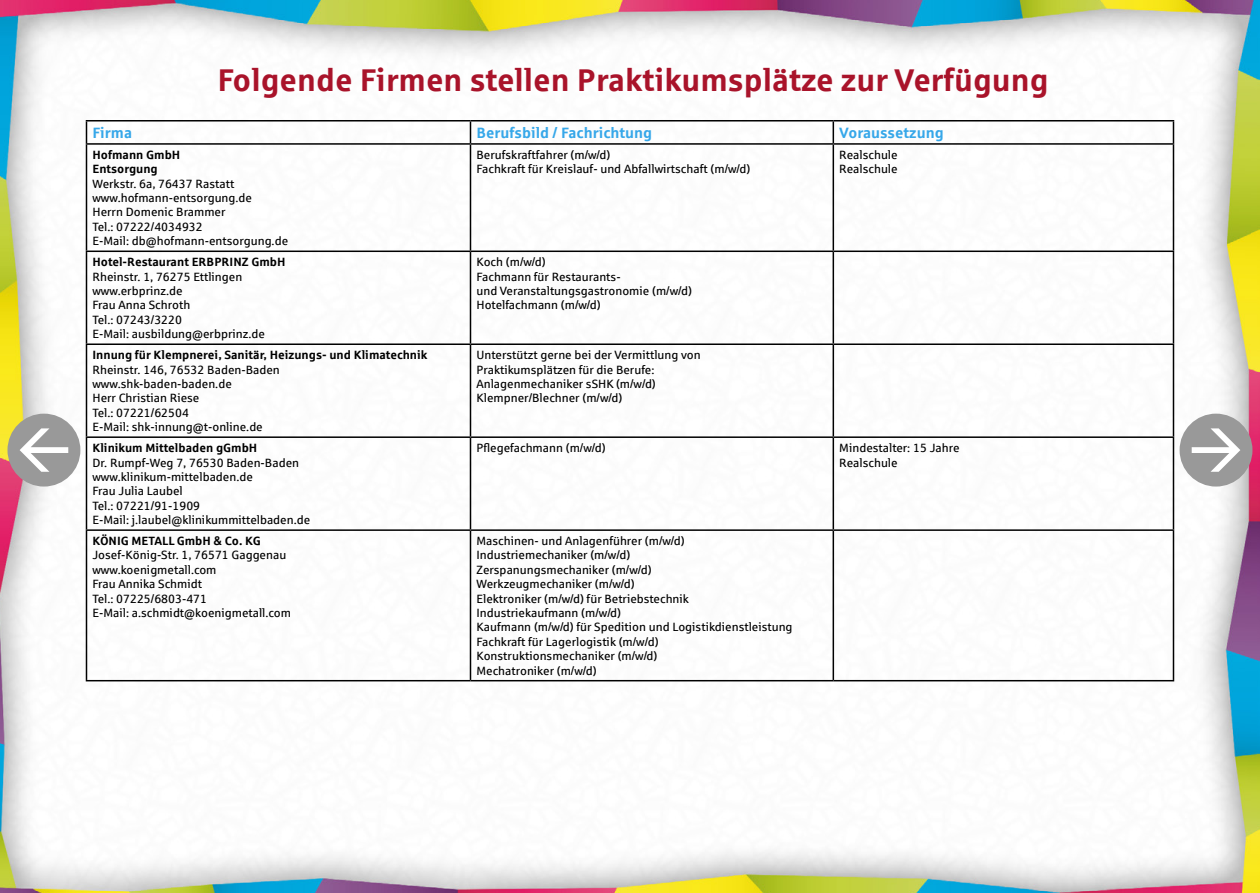
<style>
.page{position:relative;width:1260px;height:893px;background:#fff}
.page>*{position:absolute;margin:0;border:0;box-sizing:border-box;transform-origin:0 0}
.t1{font:700 31.5px "Sparkasse Rg";color:#a9132a}
.t2{font:700 15px "Sparkasse Rg";color:#36a7e9}
.t3{font:12px/14.4px "Sparkasse Rg";color:#000}
.t4{font:700 12px/14.4px "Sparkasse Rg";color:#000}
</style>
<div class="page">
<img style="left:0;top:0;width:1260px;height:893px">
<div style="left:8px;top:414px;width:72px;height:73px;background:#999;border-radius:50%"></div>
<svg style="left:20px;top:428px;width:48px;height:44px"></svg>
<div style="left:1180px;top:414px;width:72px;height:73px;background:#999;border-radius:50%"></div>
<svg style="left:1192px;top:428px;width:48px;height:44px"></svg>
<hr style="left:86px;top:120px;width:384px;height:2px;background:#000">
<svg style="left:86px;top:122px;width:1px;height:21px"></svg>
<hr style="left:470px;top:120px;width:363px;height:2px;background:#000">
<svg style="left:470px;top:122px;width:1px;height:21px"></svg>
<hr style="left:833px;top:120px;width:341px;height:2px;background:#000">
<svg style="left:833px;top:122px;width:1px;height:21px"></svg>
<svg style="left:1173px;top:122px;width:1px;height:21px"></svg>
<hr style="left:86px;top:143px;width:384px;height:2px;background:#000">
<hr style="left:86px;top:145px;width:1px;height:106px;background:#000">
<hr style="left:470px;top:143px;width:363px;height:2px;background:#000">
<hr style="left:470px;top:145px;width:1px;height:106px;background:#000">
<hr style="left:833px;top:143px;width:341px;height:2px;background:#000">
<hr style="left:833px;top:145px;width:1px;height:106px;background:#000">
<hr style="left:1173px;top:145px;width:1px;height:106px;background:#000">
<hr style="left:86px;top:251px;width:384px;height:1px;background:#000">
<hr style="left:86px;top:252px;width:1px;height:91px;background:#000">
<hr style="left:470px;top:251px;width:363px;height:1px;background:#000">
<hr style="left:470px;top:252px;width:1px;height:91px;background:#000">
<hr style="left:833px;top:251px;width:341px;height:1px;background:#000">
<hr style="left:833px;top:252px;width:1px;height:91px;background:#000">
<hr style="left:1173px;top:252px;width:1px;height:91px;background:#000">
<hr style="left:86px;top:343px;width:384px;height:2px;background:#000">
<hr style="left:86px;top:345px;width:1px;height:91px;background:#000">
<hr style="left:470px;top:343px;width:363px;height:2px;background:#000">
<hr style="left:470px;top:345px;width:1px;height:91px;background:#000">
<hr style="left:833px;top:343px;width:341px;height:2px;background:#000">
<hr style="left:833px;top:345px;width:1px;height:91px;background:#000">
<hr style="left:1173px;top:345px;width:1px;height:91px;background:#000">
<hr style="left:86px;top:436px;width:384px;height:2px;background:#000">
<hr style="left:86px;top:438px;width:1px;height:91px;background:#000">
<hr style="left:470px;top:436px;width:363px;height:2px;background:#000">
<hr style="left:470px;top:438px;width:1px;height:91px;background:#000">
<hr style="left:833px;top:436px;width:341px;height:2px;background:#000">
<hr style="left:833px;top:438px;width:1px;height:91px;background:#000">
<hr style="left:1173px;top:438px;width:1px;height:91px;background:#000">
<hr style="left:86px;top:529px;width:384px;height:2px;background:#000">
<hr style="left:86px;top:531px;width:1px;height:149px;background:#000">
<hr style="left:470px;top:529px;width:363px;height:2px;background:#000">
<hr style="left:470px;top:531px;width:1px;height:149px;background:#000">
<hr style="left:833px;top:529px;width:341px;height:2px;background:#000">
<hr style="left:833px;top:531px;width:1px;height:149px;background:#000">
<hr style="left:1173px;top:531px;width:1px;height:149px;background:#000">
<hr style="left:86px;top:680px;width:384px;height:1px;background:#000">
<hr style="left:470px;top:680px;width:363px;height:1px;background:#000">
<hr style="left:833px;top:680px;width:341px;height:1px;background:#000">
<h1 class="t1" style="left:217px;top:60px;width:833px">Folgende Firmen stellen Praktikumsplätze zur Verfügung</h1>
<p class="t2" style="left:92px;top:123px;width:41px">Firma</p>
<p class="t2" style="left:476px;top:123px;width:177px">Berufsbild / Fachrichtung</p>
<p class="t2" style="left:839px;top:123px;width:106px">Voraussetzung</p>
<p class="t4" style="left:92px;top:147px;width:89px">Hofmann GmbH<br>Entsorgung</p>
<p class="t3" style="left:92px;top:176px;width:197px">Werkstr. 6a, 76437 Rastatt www.hofmann-entsorgung.de<br>Herrn Domenic Brammer<br>Tel.: 07222/4034932<br>E-Mail: db@hofmann-entsorgung.de</p>
<p class="t3" style="left:476px;top:147px;width:275px">Berufskraftfahrer (m/w/d)<br>Fachkraft für Kreislauf- und Abfallwirtschaft (m/w/d)</p>
<p class="t3" style="left:839px;top:147px;width:60px">Realschule<br>Realschule</p>
<p class="t4" style="left:92px;top:254px;width:194px">Hotel-Restaurant ERBPRINZ GmbH</p>
<p class="t3" style="left:92px;top:269px;width:174px">Rheinstr. 1, 76275 Ettlingen www.erbprinz.de<br>Frau Anna Schroth<br>Tel.: 07243/3220<br>E-Mail: ausbildung@erbprinz.de</p>
<p class="t4" style="left:92px;top:347px;width:337px">Innung für Klempnerei, Sanitär, Heizungs- und Klimatechnik</p>
<p class="t3" style="left:92px;top:362px;width:189px">Rheinstr. 146, 76532 Baden-Baden www.shk-baden-baden.de<br>Herr Christian Riese<br>Tel.: 07221/62504<br>E-Mail: shk-innung@t-online.de</p>
<p class="t4" style="left:92px;top:440px;width:166px">Klinikum Mittelbaden gGmbH</p>
<p class="t3" style="left:92px;top:455px;width:219px">Dr. Rumpf-Weg 7, 76530 Baden-Baden www.klinikum-mittelbaden.de<br>Frau Julia Laubel<br>Tel.: 07221/91-1909<br>E-Mail: j.laubel@klinikummittelbaden.de</p>
<p class="t4" style="left:92px;top:533px;width:170px">KÖNIG METALL GmbH &amp; Co. KG</p>
<p class="t3" style="left:92px;top:548px;width:200px">Josef-König-Str. 1, 76571 Gaggenau www.koenigmetall.com<br>Frau Annika Schmidt<br>Tel.: 07225/6803-471<br>E-Mail: a.schmidt@koenigmetall.com</p>
<p class="t3" style="left:476px;top:255px;width:217px">Koch (m/w/d)<br>Fachmann für Restaurants-<br>und Veranstaltungsgastronomie (m/w/d)<br>Hotelfachmann (m/w/d)</p>
<p class="t3" style="left:476px;top:347px;width:226px">Unterstützt gerne bei der Vermittlung von Praktikumsplätzen für die Berufe:<br>Anlagenmechaniker sSHK (m/w/d)<br>Klempner/Blechner (m/w/d)</p>
<p class="t3" style="left:476px;top:440px;width:131px">Pflegefachmann (m/w/d)</p>
<p class="t3" style="left:839px;top:440px;width:122px">Mindestalter: 15 Jahre<br>Realschule</p>
<p class="t3" style="left:476px;top:533px;width:318px">Maschinen- und Anlagenführer (m/w/d)<br>Industriemechaniker (m/w/d)<br>Zerspanungsmechaniker (m/w/d)<br>Werkzeugmechaniker (m/w/d)<br>Elektroniker (m/w/d) für Betriebstechnik Industriekaufmann (m/w/d)<br>Kaufmann (m/w/d) für Spedition und Logistikdienstleistung Fachkraft für Lagerlogistik (m/w/d)<br>Konstruktionsmechaniker (m/w/d)<br>Mechatroniker (m/w/d)</p>
</div>
